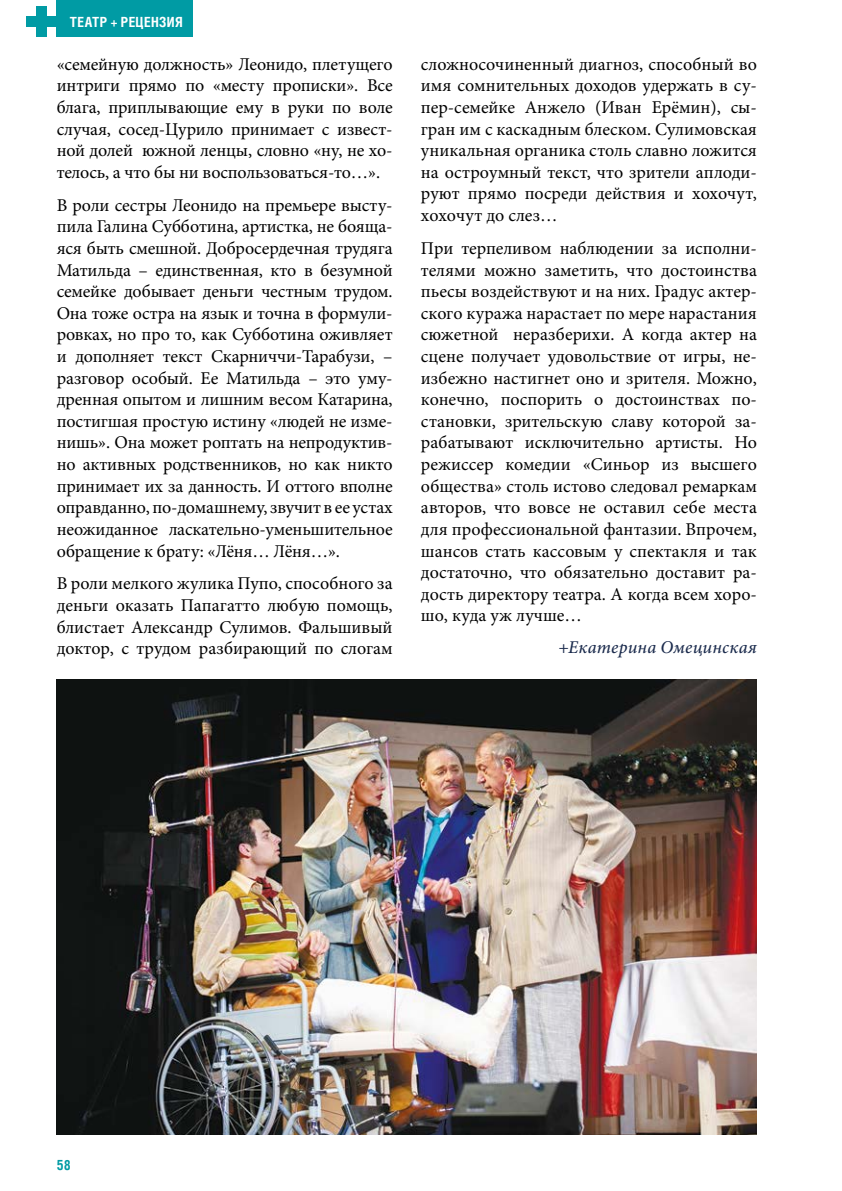
<style>
.page{position:relative;width:842px;height:1191px;background:#fff}
.page>*{position:absolute;margin:0;border:0;box-sizing:border-box;transform-origin:0 0}
.t1{font:18px/21.6px "Minion Pro";letter-spacing:-.005em;color:#000;text-align:justify}
.t2{font:italic 500 18px "Minion Pro";letter-spacing:.01em;color:#1b2b4d}
.t3{font:700 14px "Helios Cond C";letter-spacing:.03em;color:#fff}
.t4{font:700 14px "Helios Cond";color:#009ba4}
</style>
<div class="page">
<div style="left:57px;top:0;width:136px;height:37px;background:#009ba4"></div>
<div style="left:26px;top:17px;width:31px;height:10px;background:#009ba4"></div>
<div style="left:36px;top:6px;width:11px;height:31px;background:#009ba4"></div>
<img style="left:57px;top:679px;width:700px;height:455px">
<p class="t3" style="left:70px;top:13px;width:114px">ТЕАТР + РЕЦЕНЗИЯ</p>
<p class="t1" style="left:57px;top:53px;width:337px">«семейную должность» Леонидо, плетущего интриги прямо по «месту прописки». Все блага, приплывающие ему в руки по воле случая, сосед-Цурило принимает с извест&shy;ной долей южной ленцы, словно «ну, не хо&shy;телось, а что бы ни воспользоваться-то…».</p>
<p class="t1" style="left:57px;top:194px;width:337px">В роли сестры Леонидо на премьере высту&shy;пила Галина Субботина, артистка, не бояща&shy;яся быть смешной. Добросердечная трудяга Матильда – единственная, кто в безумной семейке добывает деньги честным трудом.<br>Она тоже остра на язык и точна в формули&shy;ровках, но про то, как Субботина оживляет и дополняет текст Скарниччи-Тарабузи, – разговор особый. Ее Матильда – это уму&shy;дренная опытом и лишним весом Катарина, постигшая простую истину «людей не изме&shy;нишь». Она может роптать на непродуктив&shy;но активных родственников, но как никто принимает их за данность. И оттого вполне оправданно, по-домашнему, звучит в ее устах неожиданное ласкательно-уменьшительное обращение к брату: «Лёня… Лёня…».</p>
<p class="t1" style="left:57px;top:573px;width:337px">В роли мелкого жулика Пупо, способного за деньги оказать Папагатто любую помощь, блистает Александр Сулимов. Фальшивый доктор, с трудом разбирающий по слогам</p>
<p class="t1" style="left:421px;top:53px;width:337px">сложносочиненный диагноз, способный во имя сомнительных доходов удержать в су&shy;пер-семейке Анжело (Иван Ерёмин), сы&shy;гран им с каскадным блеском. Сулимовская уникальная органика столь славно ложится на остроумный текст, что зрители аплоди&shy;руют прямо посреди действия и хохочут, хохочут до слез…</p>
<p class="t1" style="left:421px;top:237px;width:337px">При терпеливом наблюдении за исполни&shy;телями можно заметить, что достоинства пьесы воздействуют и на них. Градус актер&shy;ского куража нарастает по мере нарастания сюжетной неразберихи. А когда актер на сцене получает удовольствие от игры, не&shy;избежно настигнет оно и зрителя. Можно, конечно, поспорить о достоинствах по&shy;становки, зрительскую славу которой за&shy;рабатывают исключительно артисты. Но режиссер комедии «Синьор из высшего общества» столь истово следовал ремаркам авторов, что вовсе не оставил себе места для профессиональной фантазии. Впрочем, шансов стать кассовым у спектакля и так достаточно, что обязательно доставит ра&shy;дость директору театра. А когда всем хоро&shy;шо, куда уж лучше…</p>
<p class="t2" style="left:558px;top:634px;width:200px">+Екатерина Омецинская</p>
<p class="t4" style="left:57px;top:1156px;width:16px">58</p>
</div>
